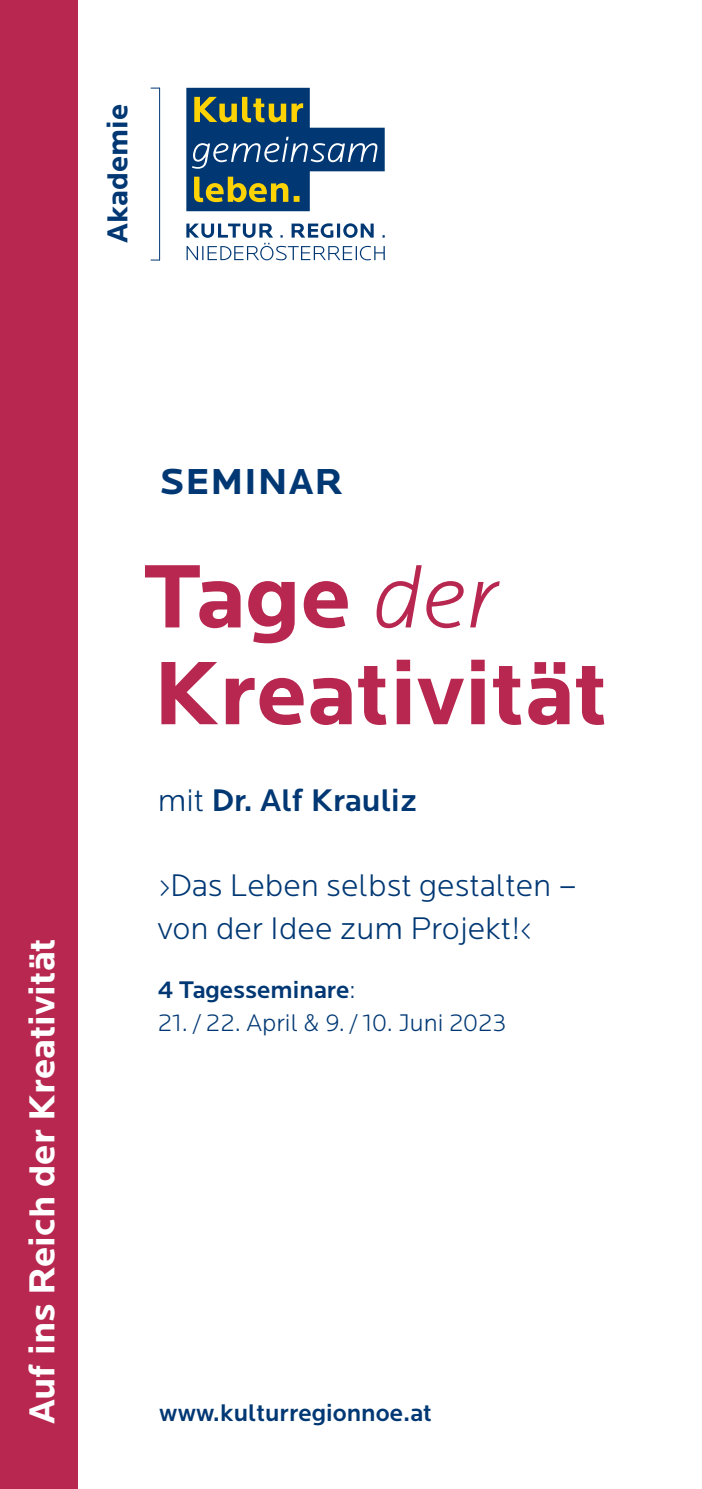
<style>
.page{position:relative;width:702px;height:1489px;background:#fff}
.page>*{position:absolute;margin:0;border:0;box-sizing:border-box;transform-origin:0 0}
.t1{font:700 93.25px/96.8px "Locator";color:#b7274f}
.t2{font:700 37.5px "Locator";color:#fff}
.t3{font:700 37.5px "Locator";letter-spacing:.025em;color:#013874}
.t4{font:300 32.5px/42.5px "Locator";color:#013874}
.t5{font:500 32.5px "Locator";color:#013874}
.t6{font:700 30px "Locator";color:#013874}
.t7{font:500 25px "Locator";color:#013874}
.t8{font:300 25px "Locator";color:#013874}
.s1{font-weight:300;font-style:italic}
.s2{font-weight:300}
</style>
<div class="page">
<div style="left:0;top:0;width:78px;height:1488px;background:#b7274f"></div>
<svg style="left:186px;top:88px;width:198px;height:123px"></svg>
<svg style="left:186px;top:223px;width:199px;height:37px"></svg>
<hr style="left:159px;top:88px;width:1px;height:172px;background:#013874">
<p class="t6" style="left:100px;top:243px;width:140px;rotate:-90deg">Akademie</p>
<p class="t2" style="left:20px;top:1423px;width:487px;rotate:-90deg">Auf ins Reich der Kreativität</p>
<p class="t3" style="left:159px;top:460px;width:185px">SEMINAR</p>
<h1 class="t1" style="left:144px;top:550px;width:465px">Tage <span class="s1">der<br></span>Kreativität</h1>
<p class="t5" style="left:158px;top:781px;width:261px"><span class="s2">mit</span> Dr. Alf Krauliz</p>
<p class="t4" style="left:158px;top:864px;width:420px">›Das Leben selbst gestalten – von der Idee zum Projekt!‹</p>
<p class="t7" style="left:158px;top:975px;width:199px">4 Tagesseminare<span class="s2">:</span></p>
<p class="t8" style="left:158px;top:1008px;width:350px">21. /22. April &amp; 9. / 10. Juni 2023</p>
<p class="t7" style="left:159px;top:1398px;width:274px">www.kulturregionnoe.at</p>
</div>
